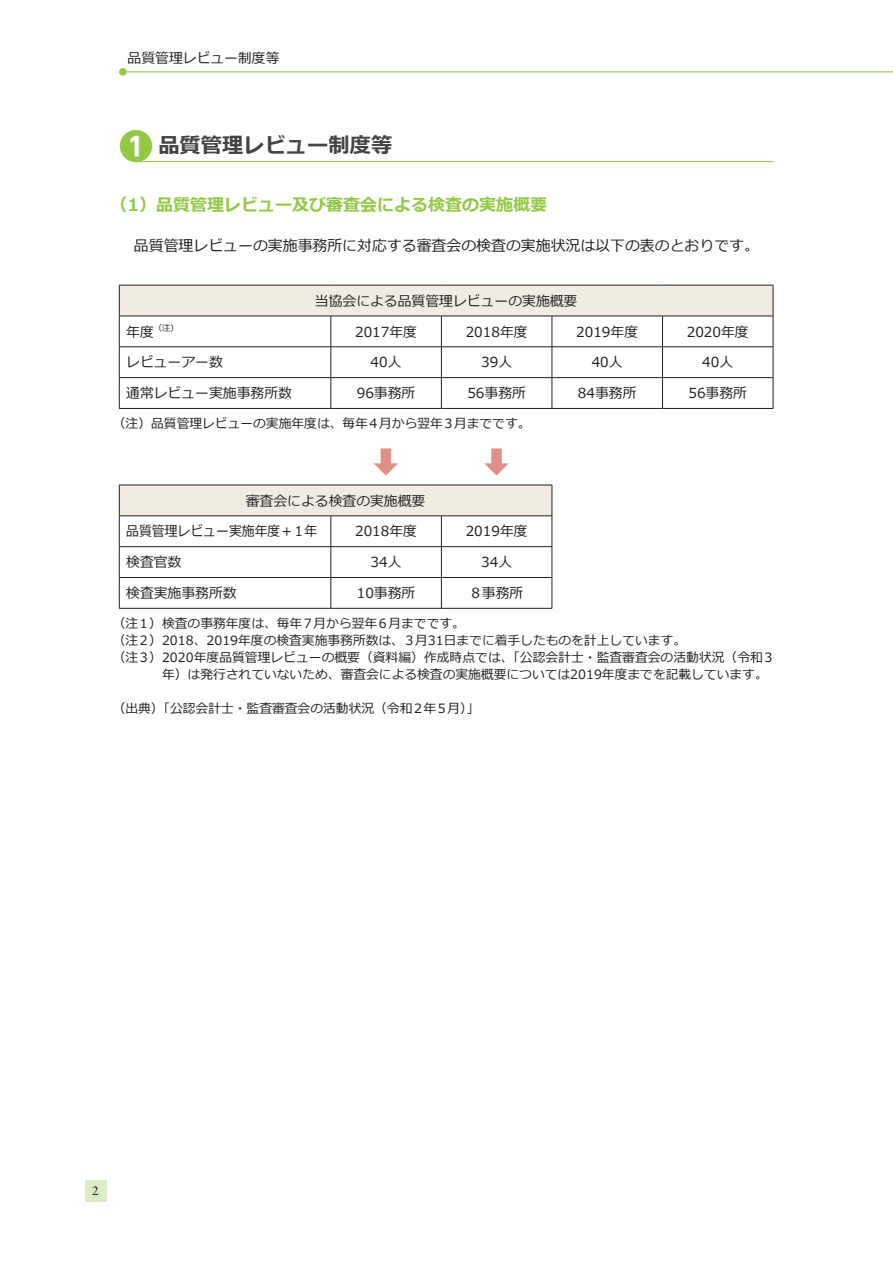
<style>
.page{position:relative;width:893px;height:1263px;background:#fff}
.page>*{position:absolute;margin:0;border:0;box-sizing:border-box;transform-origin:0 0}
.t1{font:700 29.7px "UD Shin Go Pr 6";color:#df9188}
.t2{font:700 21.3px "Meiryo";color:#424446}
.t3{font:700 16.95px "Meiryo";color:#93c844}
.t4{font:14.85px "Meiryo";color:#231f20}
.t5{font:13.8px "Meiryo";color:#231f20}
.t6{font:13.8px "Meiryo";color:#231f20;scale:.93 1}
.t7{font:13.8px "Garamond Premr Pro";color:#231f20}
.t8{font:12.75px "Meiryo";color:#231f20}
.t9{font:8.25px "Meiryo";color:#231f20}
.s1{font-family:"UD Shin Go Pr 6";font-size:34.05px;color:#93c844}
.s2{font-size:13.8px}
</style>
<div class="page">
<hr style="left:123px;top:72px;width:770px;height:1px;background:#93c844">
<div style="left:119px;top:68px;width:8px;height:8px;background:#93c844;border-radius:50%"></div>
<div style="left:85px;top:1180px;width:21px;height:21px;background:#dbebc4"></div>
<div style="left:119px;top:285px;width:654px;height:31px;background:#f1ece2"></div>
<hr style="left:119px;top:285px;width:212px;height:1px;background:#231f20">
<hr style="left:119px;top:285px;width:1px;height:31px;background:#231f20">
<hr style="left:331px;top:285px;width:110px;height:1px;background:#231f20">
<hr style="left:441px;top:285px;width:111px;height:1px;background:#231f20">
<hr style="left:552px;top:285px;width:110px;height:1px;background:#231f20">
<hr style="left:662px;top:285px;width:111px;height:1px;background:#231f20">
<hr style="left:773px;top:285px;width:1px;height:31px;background:#231f20">
<hr style="left:119px;top:316px;width:212px;height:1px;background:#231f20">
<hr style="left:119px;top:316px;width:1px;height:31px;background:#231f20">
<hr style="left:331px;top:316px;width:110px;height:1px;background:#231f20">
<hr style="left:331px;top:316px;width:1px;height:31px;background:#231f20">
<hr style="left:441px;top:316px;width:111px;height:1px;background:#231f20">
<hr style="left:441px;top:316px;width:1px;height:31px;background:#231f20">
<hr style="left:552px;top:316px;width:110px;height:1px;background:#231f20">
<hr style="left:552px;top:316px;width:1px;height:31px;background:#231f20">
<hr style="left:662px;top:316px;width:111px;height:1px;background:#231f20">
<hr style="left:662px;top:316px;width:1px;height:31px;background:#231f20">
<hr style="left:773px;top:316px;width:1px;height:31px;background:#231f20">
<hr style="left:119px;top:346px;width:212px;height:1px;background:#231f20">
<hr style="left:119px;top:347px;width:1px;height:30px;background:#231f20">
<hr style="left:331px;top:346px;width:110px;height:1px;background:#231f20">
<hr style="left:331px;top:347px;width:1px;height:30px;background:#231f20">
<hr style="left:441px;top:346px;width:111px;height:1px;background:#231f20">
<hr style="left:441px;top:347px;width:1px;height:30px;background:#231f20">
<hr style="left:552px;top:346px;width:110px;height:1px;background:#231f20">
<hr style="left:552px;top:347px;width:1px;height:30px;background:#231f20">
<hr style="left:662px;top:346px;width:111px;height:1px;background:#231f20">
<hr style="left:662px;top:347px;width:1px;height:30px;background:#231f20">
<hr style="left:773px;top:347px;width:1px;height:30px;background:#231f20">
<hr style="left:119px;top:377px;width:212px;height:1px;background:#231f20">
<hr style="left:119px;top:378px;width:1px;height:30px;background:#231f20">
<hr style="left:331px;top:377px;width:110px;height:1px;background:#231f20">
<hr style="left:331px;top:378px;width:1px;height:30px;background:#231f20">
<hr style="left:441px;top:377px;width:111px;height:1px;background:#231f20">
<hr style="left:441px;top:378px;width:1px;height:30px;background:#231f20">
<hr style="left:552px;top:377px;width:110px;height:1px;background:#231f20">
<hr style="left:552px;top:378px;width:1px;height:30px;background:#231f20">
<hr style="left:662px;top:377px;width:111px;height:1px;background:#231f20">
<hr style="left:662px;top:378px;width:1px;height:30px;background:#231f20">
<hr style="left:773px;top:378px;width:1px;height:30px;background:#231f20">
<hr style="left:119px;top:408px;width:212px;height:1px;background:#231f20">
<hr style="left:331px;top:408px;width:110px;height:1px;background:#231f20">
<hr style="left:441px;top:408px;width:111px;height:1px;background:#231f20">
<hr style="left:552px;top:408px;width:110px;height:1px;background:#231f20">
<hr style="left:662px;top:408px;width:111px;height:1px;background:#231f20">
<div style="left:119px;top:485px;width:433px;height:31px;background:#f1ece2"></div>
<hr style="left:119px;top:485px;width:212px;height:1px;background:#231f20">
<hr style="left:119px;top:485px;width:1px;height:31px;background:#231f20">
<hr style="left:331px;top:485px;width:110px;height:1px;background:#231f20">
<hr style="left:441px;top:485px;width:111px;height:1px;background:#231f20">
<hr style="left:552px;top:485px;width:1px;height:31px;background:#231f20">
<hr style="left:119px;top:516px;width:212px;height:1px;background:#231f20">
<hr style="left:119px;top:516px;width:1px;height:30px;background:#231f20">
<hr style="left:331px;top:516px;width:110px;height:1px;background:#231f20">
<hr style="left:331px;top:516px;width:1px;height:30px;background:#231f20">
<hr style="left:441px;top:516px;width:111px;height:1px;background:#231f20">
<hr style="left:441px;top:516px;width:1px;height:30px;background:#231f20">
<hr style="left:552px;top:516px;width:1px;height:30px;background:#231f20">
<hr style="left:119px;top:546px;width:212px;height:1px;background:#231f20">
<hr style="left:119px;top:547px;width:1px;height:30px;background:#231f20">
<hr style="left:331px;top:546px;width:110px;height:1px;background:#231f20">
<hr style="left:331px;top:547px;width:1px;height:30px;background:#231f20">
<hr style="left:441px;top:546px;width:111px;height:1px;background:#231f20">
<hr style="left:441px;top:547px;width:1px;height:30px;background:#231f20">
<hr style="left:552px;top:547px;width:1px;height:30px;background:#231f20">
<hr style="left:119px;top:577px;width:212px;height:1px;background:#231f20">
<hr style="left:119px;top:578px;width:1px;height:30px;background:#231f20">
<hr style="left:331px;top:577px;width:110px;height:1px;background:#231f20">
<hr style="left:331px;top:578px;width:1px;height:30px;background:#231f20">
<hr style="left:441px;top:577px;width:111px;height:1px;background:#231f20">
<hr style="left:441px;top:578px;width:1px;height:30px;background:#231f20">
<hr style="left:552px;top:578px;width:1px;height:30px;background:#231f20">
<hr style="left:119px;top:608px;width:212px;height:1px;background:#231f20">
<hr style="left:331px;top:608px;width:110px;height:1px;background:#231f20">
<hr style="left:441px;top:608px;width:111px;height:1px;background:#231f20">
<hr style="left:136px;top:161px;width:638px;height:1px;background:#93c844">
<p class="t5" style="left:128px;top:49px;width:154px">品質管理レビュー制度等</p>
<h2 class="t2" style="left:119px;top:130px;width:275px"><span class="s1">❶</span> 品質管理レビュー制度等</h2>
<h3 class="t3" style="left:111px;top:192px;width:438px">（1）品質管理レビュー及び審査会による検査の実施概要</h3>
<p class="t4" style="left:134px;top:235px;width:627px">品質管理レビューの実施事務所に対応する審査会の検査の実施状況は以下の表のとおりです。</p>
<p class="t5" style="left:315px;top:291px;width:264px">当協会による品質管理レビューの実施概要</p>
<p class="t9" style="left:126px;top:322px;width:54px"><span class="s2">年度</span>（注）</p>
<p class="t5" style="left:355px;top:322px;width:63px">2017年度</p>
<p class="t5" style="left:466px;top:322px;width:63px">2018年度</p>
<p class="t5" style="left:576px;top:322px;width:63px">2019年度</p>
<p class="t5" style="left:687px;top:322px;width:63px">2020年度</p>
<p class="t5" style="left:126px;top:353px;width:98px">レビューアー数</p>
<p class="t5" style="left:371px;top:353px;width:32px">40人</p>
<p class="t5" style="left:481px;top:353px;width:32px">39人</p>
<p class="t5" style="left:592px;top:353px;width:32px">40人</p>
<p class="t5" style="left:702px;top:353px;width:32px">40人</p>
<p class="t5" style="left:126px;top:384px;width:167px">通常レビュー実施事務所数</p>
<p class="t5" style="left:357px;top:384px;width:60px">96事務所</p>
<p class="t5" style="left:467px;top:384px;width:60px">56事務所</p>
<p class="t5" style="left:578px;top:384px;width:60px">84事務所</p>
<p class="t5" style="left:688px;top:384px;width:60px">56事務所</p>
<p class="t8" style="left:113px;top:415px;width:419px">（注）品質管理レビューの実施年度は、毎年 4月から翌年 3月までです。</p>
<h1 class="t1" style="left:371px;top:437px;width:31px">⬇</h1>
<h1 class="t1" style="left:482px;top:437px;width:31px">⬇</h1>
<p class="t5" style="left:246px;top:491px;width:181px">審査会による検査の実施概要</p>
<p class="t6" style="left:126px;top:522px;width:207px">品質管理レビュー実施年度＋ 1年</p>
<p class="t5" style="left:355px;top:522px;width:63px">2018年度</p>
<p class="t5" style="left:466px;top:522px;width:63px">2019年度</p>
<p class="t5" style="left:126px;top:553px;width:57px">検査官数</p>
<p class="t5" style="left:371px;top:553px;width:32px">34人</p>
<p class="t5" style="left:481px;top:553px;width:32px">34人</p>
<p class="t5" style="left:126px;top:583px;width:112px">検査実施事務所数</p>
<p class="t5" style="left:357px;top:583px;width:60px">10事務所</p>
<p class="t5" style="left:472px;top:583px;width:53px">8事務所</p>
<p class="t8" style="left:113px;top:615px;width:354px">（注 1）検査の事務年度は、毎年 7月から翌年 6月までです。</p>
<p class="t8" style="left:113px;top:632px;width:575px">（注 2）2018、2019年度の検査実施事務所数は、 3月31日までに着手したものを計上しています。</p>
<p class="t8" style="left:113px;top:649px;width:661px">（注 3）2020年度品質管理レビューの概要（資料編）作成時点では、「公認会計士・監査審査会の活動状況（令和 3</p>
<p class="t8" style="left:162px;top:666px;width:607px">年）は発行されていないため、審査会による検査の実施概要については2019年度までを記載しています。</p>
<p class="t8" style="left:113px;top:700px;width:368px">（出典）「公認会計士・監査審査会の活動状況（令和 2年 5月）」</p>
<p class="t7" style="left:92px;top:1182px;width:8px">2</p>
</div>
